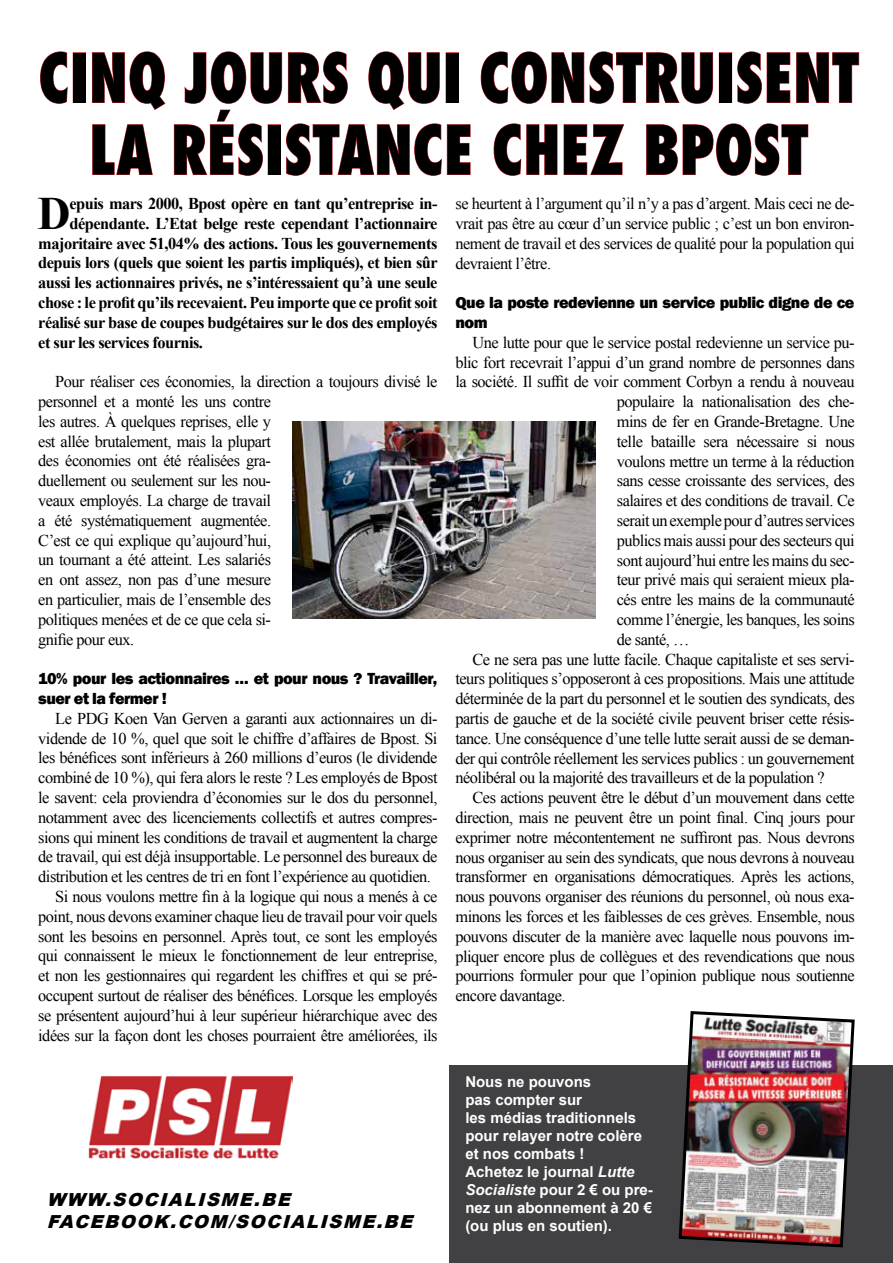
<style>
.page{position:relative;width:893px;height:1263px;background:#fff}
.page>*{position:absolute;margin:0;border:0;box-sizing:border-box;transform-origin:0 0}
.t1{font:800 condensed 66px/72px "Futura LT";letter-spacing:-.005em;color:#000;text-align:center;scale:.91 1}
.t2{font:700 46.35px "Times New Roman";color:#000}
.t3{font:italic 900 18px/21.6px "Arial";color:#000}
.t4{font:16.5px/19.8px "Times New Roman";letter-spacing:-.03em;color:#000}
.t5{font:700 16.5px "Times New Roman";letter-spacing:-.03em;color:#000}
.t6{font:800 16.5px/19.8px "Franklin Gothic";letter-spacing:-.03em;color:#000}
.t7{font:700 15px/18px "Arial";color:#fff}
.s1{font-style:italic}
</style>
<div class="page">
<div style="left:450px;top:1065px;width:443px;height:198px;background:#414042"></div>
<svg style="left:40px;top:51px;width:28px;height:53px"></svg>
<div style="left:73px;top:53px;width:12px;height:49px;border:1px solid #c1272d"></div>
<svg style="left:92px;top:51px;width:74px;height:59px"></svg>
<svg style="left:480px;top:51px;width:233px;height:53px"></svg>
<div style="left:719px;top:53px;width:13px;height:49px;border:1px solid #c1272d"></div>
<svg style="left:737px;top:51px;width:122px;height:53px"></svg>
<svg style="left:92px;top:124px;width:61px;height:51px"></svg>
<svg style="left:174px;top:51px;width:297px;height:125px"></svg>
<svg style="left:493px;top:123px;width:131px;height:53px"></svg>
<svg style="left:646px;top:123px;width:162px;height:53px"></svg>
<img style="left:292px;top:421px;width:304px;height:198px">
<img style="left:89px;top:1076px;width:203px;height:83px">
<img style="left:678px;top:1011px;width:177px;height:237px">
<h1 class="t1" style="left:38px;top:42px;width:904px">CINQ JOURS QUI CONSTRUISENT<br>LA RÉSISTANCE CHEZ BPOST</h1>
<h2 class="t2" style="left:38px;top:181px;width:35px">D</h2>
<p class="t5" style="left:69px;top:192px;width:369px">epuis mars 2000, Bpost opère en tant qu’entreprise in-</p>
<p class="t5" style="left:69px;top:212px;width:370px">dépendante. L’Etat belge reste cependant l’actionnaire</p>
<p class="t5" style="left:38px;top:232px;width:401px">majoritaire avec 51,04% des actions. Tous les gouvernements</p>
<p class="t5" style="left:38px;top:251px;width:401px">depuis lors (quels que soient les partis impliqués), et bien sûr</p>
<p class="t5" style="left:38px;top:271px;width:401px">aussi les actionnaires privés, ne s’intéressaient qu’à une seule</p>
<p class="t5" style="left:38px;top:291px;width:401px">chose : le profit qu’ils recevaient. Peu importe que ce profit soit</p>
<p class="t5" style="left:38px;top:311px;width:401px">réalisé sur base de coupes budgétaires sur le dos des employés</p>
<p class="t5" style="left:38px;top:331px;width:166px">et sur les services fournis.</p>
<p class="t4" style="left:38px;top:371px;width:401px;text-indent:17px">Pour réaliser ces économies, la direction a toujours divisé le personnel et a monté les uns contre<br>les autres. À quelques reprises, elle y<br>est allée brutalement, mais la plupart<br>des économies ont été réalisées gra-<br>duellement ou seulement sur les nou-<br>veaux employés. La charge de travail<br>a été systématiquement augmentée.<br>C’est ce qui explique qu’aujourd’hui,<br>un tournant a été atteint. Les salariés<br>en ont assez, non pas d’une mesure<br>en particulier, mais de l’ensemble des<br>politiques menées et de ce que cela si-<br>gnifie pour eux.</p>
<p class="t6" style="left:38px;top:669px;width:400px">10% pour les actionnaires … et pour nous ? Travailler, suer et la fermer !</p>
<p class="t4" style="left:55px;top:708px;width:384px">Le PDG Koen Van Gerven a garanti aux actionnaires un di-</p>
<p class="t4" style="left:38px;top:728px;width:401px">vidende de 10 %, quel que soit le chiffre d’affaires de Bpost. Si</p>
<p class="t4" style="left:38px;top:748px;width:401px">les bénéfices sont inférieurs à 260 millions d’euros (le dividende</p>
<p class="t4" style="left:38px;top:767px;width:401px">combiné de 10 %), qui fera alors le reste ? Les employés de Bpost</p>
<p class="t4" style="left:38px;top:787px;width:401px">le savent: cela proviendra d’économies sur le dos du personnel,</p>
<p class="t4" style="left:38px;top:807px;width:401px">notamment avec des licenciements collectifs et autres compres-</p>
<p class="t4" style="left:38px;top:827px;width:401px">sions qui minent les conditions de travail et augmentent la charge</p>
<p class="t4" style="left:38px;top:847px;width:401px">de travail, qui est déjà insupportable. Le personnel des bureaux de</p>
<p class="t4" style="left:38px;top:866px;width:394px">distribution et les centres de tri en font l’expérience au quotidien.</p>
<p class="t4" style="left:55px;top:886px;width:384px">Si nous voulons mettre fin à la logique qui nous a menés à ce</p>
<p class="t4" style="left:38px;top:906px;width:401px">point, nous devons examiner chaque lieu de travail pour voir quels</p>
<p class="t4" style="left:38px;top:926px;width:401px">sont les besoins en personnel. Après tout, ce sont les employés</p>
<p class="t4" style="left:38px;top:946px;width:401px">qui connaissent le mieux le fonctionnement de leur entreprise,</p>
<p class="t4" style="left:38px;top:965px;width:401px">et non les gestionnaires qui regardent les chiffres et qui se pré-</p>
<p class="t4" style="left:38px;top:985px;width:401px">occupent surtout de réaliser des bénéfices. Lorsque les employés</p>
<p class="t4" style="left:38px;top:1005px;width:401px">se présentent aujourd’hui à leur supérieur hiérarchique avec des</p>
<p class="t4" style="left:38px;top:1025px;width:401px">idées sur la façon dont les choses pourraient être améliorées, ils</p>
<p class="t3" style="left:47px;top:1188px;width:374px">WWW.SOCIALISME.BE<br>FACEBOOK.COM/SOCIALISME.BE</p>
<p class="t4" style="left:455px;top:193px;width:401px;text-align:justify">se heurtent à l’argument qu’il n’y a pas d’argent. Mais ceci ne de&shy;vrait pas être au cœur d’un service public ; c’est un bon environ&shy;nement de travail et des services de qualité pour la population qui devraient l’être.</p>
<p class="t6" style="left:455px;top:293px;width:400px">Que la poste redevienne un service public digne de ce nom</p>
<p class="t4" style="left:472px;top:332px;width:384px">Une lutte pour que le service postal redevienne un service pu-</p>
<p class="t4" style="left:455px;top:352px;width:401px">blic fort recevrait l’appui d’un grand nombre de personnes dans</p>
<p class="t4" style="left:455px;top:372px;width:401px">la société. Il suffit de voir comment Corbyn a rendu à nouveau</p>
<p class="t4" style="left:617px;top:391px;width:239px">populaire la nationalisation des che-</p>
<p class="t4" style="left:617px;top:411px;width:239px">mins de fer en Grande-Bretagne. Une</p>
<p class="t4" style="left:617px;top:431px;width:239px">telle bataille sera nécessaire si nous</p>
<p class="t4" style="left:617px;top:451px;width:239px">voulons mettre un terme à la réduction</p>
<p class="t4" style="left:617px;top:471px;width:239px">sans cesse croissante des services, des</p>
<p class="t4" style="left:617px;top:490px;width:239px">salaires et des conditions de travail. Ce</p>
<p class="t4" style="left:617px;top:510px;width:239px">serait un exemple pour d’autres services</p>
<p class="t4" style="left:617px;top:530px;width:239px">publics mais aussi pour des secteurs qui</p>
<p class="t4" style="left:617px;top:550px;width:239px">sont aujourd’hui entre les mains du sec-</p>
<p class="t4" style="left:617px;top:570px;width:239px">teur privé mais qui seraient mieux pla-</p>
<p class="t4" style="left:617px;top:589px;width:239px">cés entre les mains de la communauté</p>
<p class="t4" style="left:617px;top:609px;width:239px">comme l’énergie, les banques, les soins</p>
<p class="t4" style="left:617px;top:629px;width:74px">de santé, …</p>
<p class="t4" style="left:472px;top:649px;width:384px">Ce ne sera pas une lutte facile. Chaque capitaliste et ses servi-</p>
<p class="t4" style="left:455px;top:669px;width:401px">teurs politiques s’opposeront à ces propositions. Mais une attitude</p>
<p class="t4" style="left:455px;top:688px;width:401px">déterminée de la part du personnel et le soutien des syndicats, des</p>
<p class="t4" style="left:455px;top:708px;width:401px">partis de gauche et de la société civile peuvent briser cette résis-</p>
<p class="t4" style="left:455px;top:728px;width:401px">tance. Une conséquence d’une telle lutte serait aussi de se deman-</p>
<p class="t4" style="left:455px;top:748px;width:401px">der qui contrôle réellement les services publics : un gouvernement</p>
<p class="t4" style="left:455px;top:768px;width:371px">néolibéral ou la majorité des travailleurs et de la population ?</p>
<p class="t4" style="left:472px;top:787px;width:384px">Ces actions peuvent être le début d’un mouvement dans cette</p>
<p class="t4" style="left:455px;top:807px;width:401px">direction, mais ne peuvent être un point final. Cinq jours pour</p>
<p class="t4" style="left:455px;top:827px;width:401px">exprimer notre mécontentement ne suffiront pas. Nous devrons</p>
<p class="t4" style="left:455px;top:847px;width:401px">nous organiser au sein des syndicats, que nous devrons à nouveau</p>
<p class="t4" style="left:455px;top:867px;width:401px">transformer en organisations démocratiques. Après les actions,</p>
<p class="t4" style="left:455px;top:886px;width:401px">nous pouvons organiser des réunions du personnel, où nous exa-</p>
<p class="t4" style="left:455px;top:906px;width:401px">minons les forces et les faiblesses de ces grèves. Ensemble, nous</p>
<p class="t4" style="left:455px;top:926px;width:401px">pouvons discuter de la manière avec laquelle nous pouvons im-</p>
<p class="t4" style="left:455px;top:946px;width:401px">pliquer encore plus de collègues et des revendications que nous</p>
<p class="t4" style="left:455px;top:966px;width:401px">pourrions formuler pour que l’opinion publique nous soutienne</p>
<p class="t4" style="left:455px;top:985px;width:112px">encore davantage.</p>
<p class="t7" style="left:465px;top:1073px;width:189px">Nous ne pouvons<br>pas compter sur<br>les médias traditionnels pour relayer notre colère et nos combats !<br>Achetez le journal <span class="s1">Lutte<br>Socialiste</span> pour 2 € ou pre&shy;nez un abonnement à 20 € (ou plus en soutien).</p>
</div>
